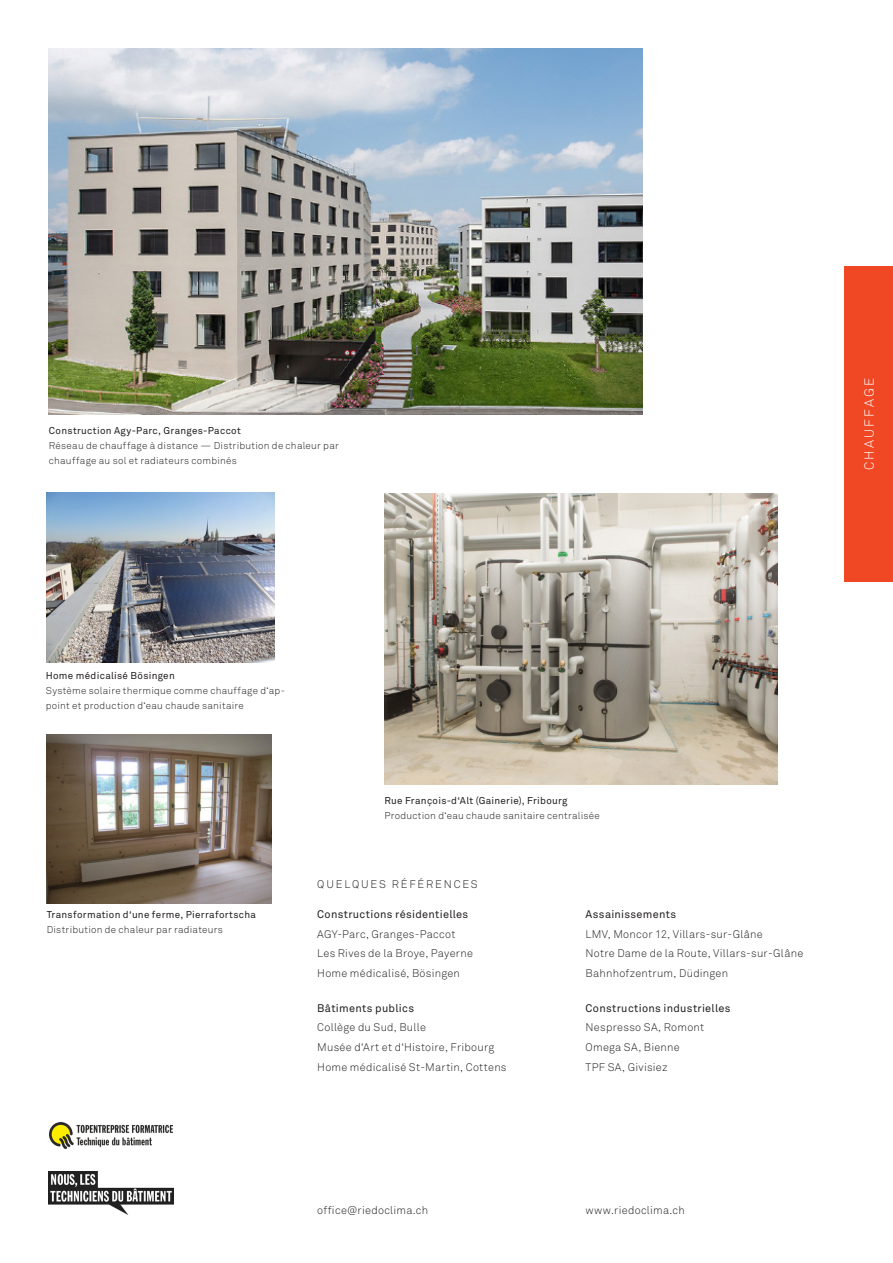
<style>
.page{position:relative;width:893px;height:1263px;background:#fff}
.page>*{position:absolute;margin:0;border:0;box-sizing:border-box;transform-origin:0 0}
.t1{font:300 13.2px "Akkurat Std";letter-spacing:.16em;color:#fff}
.t2{font:300 10.95px "Akkurat Std";letter-spacing:.025em;color:#231f20}
.t3{font:10.95px "Akkurat Std";letter-spacing:.025em;color:#231f20}
.t4{font:300 10.95px "Akkurat Std";letter-spacing:.165em;color:#231f20}
.t5{font:300 9.9px/14.9px "Akkurat Std";letter-spacing:.025em;color:#231f20}
.t6{font:9.9px "Akkurat Std";letter-spacing:.03em;color:#231f20}
</style>
<div class="page">
<div style="left:844px;top:266px;width:49px;height:316px;background:#f04824"></div>
<img style="left:49px;top:49px;width:594px;height:365px">
<img style="left:384px;top:493px;width:393px;height:291px">
<img style="left:47px;top:492px;width:227px;height:171px">
<img style="left:47px;top:734px;width:225px;height:169px">
<img style="left:49px;top:1171px;width:124px;height:43px">
<img style="left:49px;top:1123px;width:124px;height:26px">
<p class="t6" style="left:49px;top:425px;width:194px">Construction Agy-Parc, Granges-Paccot</p>
<p class="t5" style="left:49px;top:438px;width:291px">Réseau de chauffage à distance — Distribution de chaleur par</p>
<p class="t5" style="left:49px;top:453px;width:190px">chauffage au sol et radiateurs combinés</p>
<p class="t1" style="left:861px;top:470px;width:93px;rotate:-90deg">CHAUFFAGE</p>
<p class="t6" style="left:46px;top:670px;width:131px">Home médicalisé Bösingen</p>
<p class="t5" style="left:46px;top:683px;width:241px">Système solaire thermique comme chauffage d‘ap&shy;point et production d‘eau chaude sanitaire</p>
<p class="t6" style="left:47px;top:909px;width:211px">Transformation d‘une ferme, Pierrafortscha</p>
<p class="t5" style="left:47px;top:922px;width:178px">Distribution de chaleur par radiateurs</p>
<p class="t6" style="left:384px;top:795px;width:185px">Rue François-d‘Alt (Gainerie), Fribourg</p>
<p class="t5" style="left:384px;top:808px;width:217px">Production d‘eau chaude sanitaire centralisée</p>
<p class="t4" style="left:317px;top:878px;width:162px">QUELQUES RÉFÉRENCES</p>
<p class="t3" style="left:317px;top:908px;width:153px">Constructions résidentielles</p>
<p class="t3" style="left:586px;top:908px;width:92px">Assainissements</p>
<p class="t2" style="left:317px;top:927px;width:140px">AGY-Parc, Granges-Paccot</p>
<p class="t2" style="left:317px;top:947px;width:157px">Les Rives de la Broye, Payerne</p>
<p class="t2" style="left:317px;top:967px;width:144px">Home médicalisé, Bösingen</p>
<p class="t2" style="left:586px;top:927px;width:179px">LMV, Moncor 12, Villars-sur-Glâne</p>
<p class="t2" style="left:586px;top:947px;width:219px">Notre Dame de la Route, Villars-sur-Glâne</p>
<p class="t2" style="left:586px;top:967px;width:144px">Bahnhofzentrum, Düdingen</p>
<p class="t3" style="left:317px;top:1001px;width:98px">Bâtiments publics</p>
<p class="t3" style="left:586px;top:1001px;width:146px">Constructions industrielles</p>
<p class="t2" style="left:317px;top:1021px;width:110px">Collège du Sud, Bulle</p>
<p class="t2" style="left:317px;top:1041px;width:179px">Musée d‘Art et d‘Histoire, Fribourg</p>
<p class="t2" style="left:317px;top:1060px;width:191px">Home médicalisé St-Martin, Cottens</p>
<p class="t2" style="left:586px;top:1021px;width:120px">Nespresso SA, Romont</p>
<p class="t2" style="left:586px;top:1041px;width:96px">Omega SA, Bienne</p>
<p class="t2" style="left:586px;top:1060px;width:83px">TPF SA, Givisiez</p>
<p class="t2" style="left:317px;top:1204px;width:112px">office@riedoclima.ch</p>
<p class="t2" style="left:586px;top:1204px;width:101px">www.riedoclima.ch</p>
</div>
